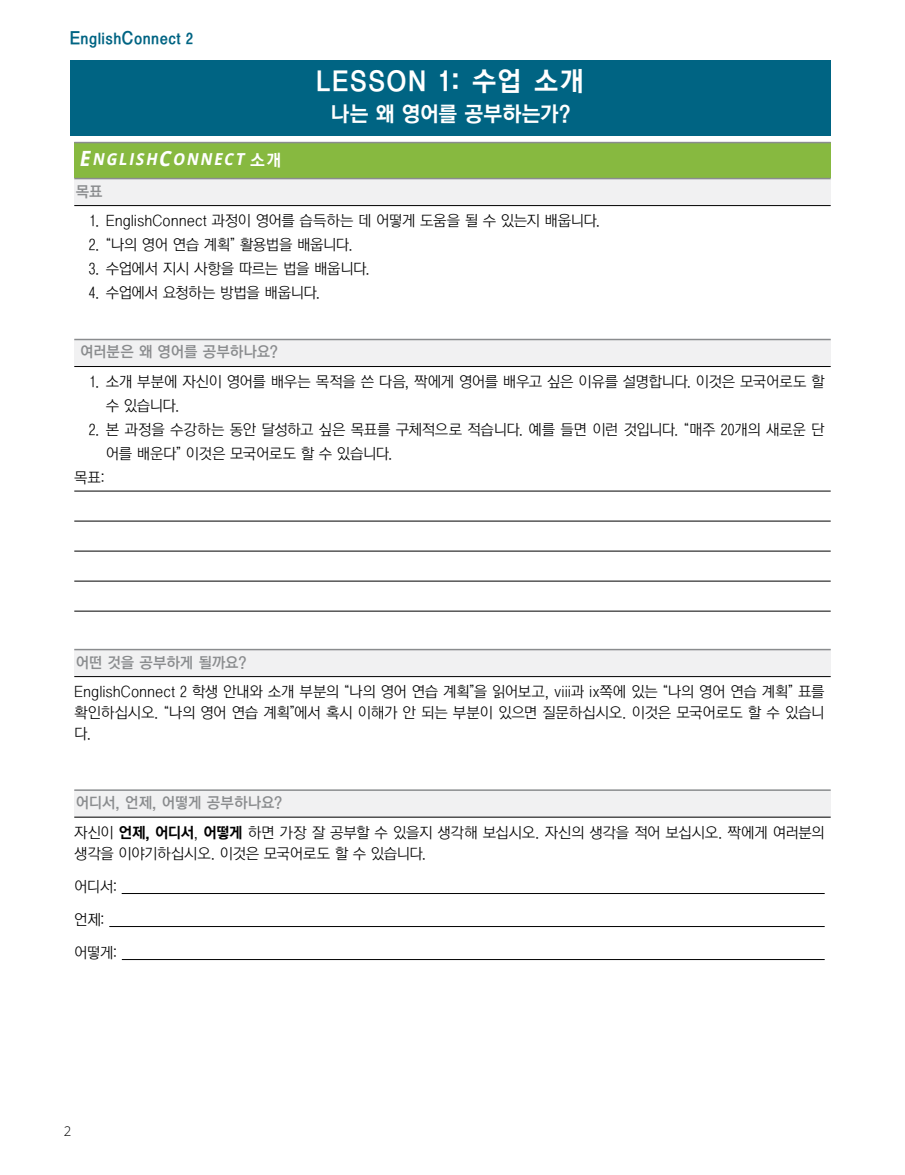
<style>
.page{position:relative;width:905px;height:1175px;background:#fff}
.page>*{position:absolute;margin:0;border:0;box-sizing:border-box;transform-origin:0 0}
.para_h1{font:27px "YDGO55";letter-spacing:.065em;color:#fff}
.para_h1Sub{font:21px "YDGO55";letter-spacing:-.005em;color:#fff}
.para_h2th{font:italic 700 16.5px "Zoram Condlds Lat";color:#fff}
.para_td{font:15px/21px "YDGO52";letter-spacing:-.025em;color:#000;text-align:justify}
.para_numbered{font:15px/24px "YDGO52";letter-spacing:-.025em;color:#000}
.para_thsub1{font:15px "YDGO54";letter-spacing:-.005em;color:#8a8c8e}
.para_numbered-2{font:15px "YDGO52";letter-spacing:-.005em;color:#000}
.para_runhead{font:15px "YDGO55";letter-spacing:.035em;color:#006483}
.para_tdInput{font:15px "YDGO52";letter-spacing:-.025em;color:#000}
.t1{font:300 13.5px "Zoramlds Lat";color:#000}
.s1{font-size:17.25px}
.s2{font-size:21px}
.s3{font-family:"YDGO55";font-weight:400;font-style:normal}
.s4{font-family:"YDGO55"}
</style>
<div class="page">
<div style="left:74px;top:142px;width:756px;height:36px;background:#87b940"></div>
<div style="left:74px;top:178px;width:756px;height:28px;background:#f1f1f2"></div>
<hr style="left:74px;top:142px;width:756px;height:1px;background:#8a8c8e">
<hr style="left:74px;top:178px;width:756px;height:1px;background:#8a8c8e">
<hr style="left:74px;top:205px;width:756px;height:1px;background:#000">
<div style="left:74px;top:339px;width:756px;height:27px;background:#f1f1f2"></div>
<hr style="left:74px;top:339px;width:756px;height:1px;background:#8a8c8e">
<hr style="left:74px;top:491px;width:756px;height:1px;background:#000">
<hr style="left:74px;top:521px;width:756px;height:1px;background:#000">
<hr style="left:74px;top:551px;width:756px;height:1px;background:#000">
<hr style="left:74px;top:581px;width:756px;height:1px;background:#000">
<hr style="left:74px;top:611px;width:756px;height:1px;background:#000">
<hr style="left:74px;top:366px;width:756px;height:1px;background:#000">
<div style="left:74px;top:649px;width:756px;height:27px;background:#f1f1f2"></div>
<hr style="left:74px;top:649px;width:756px;height:1px;background:#8a8c8e">
<hr style="left:74px;top:676px;width:756px;height:1px;background:#000">
<div style="left:74px;top:790px;width:756px;height:27px;background:#f1f1f2"></div>
<hr style="left:74px;top:789px;width:756px;height:2px;background:#8a8c8e">
<hr style="left:74px;top:817px;width:756px;height:1px;background:#000">
<hr style="left:122px;top:893px;width:702px;height:1px;background:#000">
<hr style="left:109px;top:926px;width:715px;height:1px;background:#000">
<hr style="left:122px;top:959px;width:702px;height:1px;background:#000">
<div style="left:70px;top:60px;width:760px;height:75px;background:#006483"></div>
<p class="para_runhead" style="left:70px;top:31px;width:125px"><span class="s1">E</span>nglish<span class="s1">C</span>onnect 2</p>
<p class="para_h1" style="left:316px;top:67px;width:269px">LESSON 1: 수업 소개</p>
<p class="para_h1Sub" style="left:330px;top:103px;width:241px">나는 왜 영어를 공부하는가?</p>
<p class="para_h2th" style="left:79px;top:147px;width:204px"><span class="s2">E</span>NGLISH<span class="s2">C</span>ONNECT <span class="s3">소 개</span></p>
<p class="para_thsub1" style="left:76px;top:184px;width:28px">목표</p>
<p class="para_numbered-2" style="left:89px;top:213px;width:512px">1. EnglishConnect 과정이 영어를 습득하는 데 어떻게 도움을 될 수 있는지 배웁니다.</p>
<p class="para_numbered" style="left:89px;top:233px;width:265px">2. “나의 영어 연습 계획” 활용법을 배웁니다.</p>
<p class="para_numbered" style="left:89px;top:257px;width:283px">3. 수업에서 지시 사항을 따르는 법을 배웁니다.</p>
<p class="para_numbered" style="left:89px;top:281px;width:233px">4. 수업에서 요청하는 방법을 배웁니다.</p>
<p class="para_thsub1" style="left:80px;top:344px;width:199px">여러분은 왜 영어를 공부하나요?</p>
<p class="para_numbered" style="left:106px;top:370px;width:720px;text-indent:-16px">1. 소개 부분에 자신이 영어를 배우는 목적을 쓴 다음, 짝에게 영어를 배우고 싶은 이유를 설명합니다. 이것은 모국어로도 할 수 있습니다.</p>
<p class="para_numbered" style="left:106px;top:418px;width:720px;text-indent:-17px">2. 본 과정을 수강하는 동안 달성하고 싶은 목표를 구체적으로 적습니다. 예를 들면 이런 것입니다. “매주 20개의 새로운 단 어를 배운다” 이것은 모국어로도 할 수 있습니다.</p>
<p class="para_td" style="left:74px;top:467px;width:32px">목표:</p>
<p class="para_thsub1" style="left:76px;top:654px;width:172px">어떤 것을 공부하게 될까요?</p>
<p class="para_td" style="left:74px;top:681px;width:751px">EnglishConnect 2 학생 안내와 소개 부분의 “나의 영어 연습 계획”을 읽어보고, viii과 ix쪽에 있는 “나의 영어 연습 계획” 표를 확인하십시오. “나의 영어 연습 계획”에서 혹시 이해가 안 되는 부분이 있으면 질문하십시오. 이것은 모국어로도 할 수 있습니 다.</p>
<p class="para_thsub1" style="left:76px;top:795px;width:208px">어디서, 언제, 어떻게 공부하나요?</p>
<p class="para_td" style="left:74px;top:822px;width:751px">자신이 <span class="s4">언제, 어디서</span>, <span class="s4">어떻게</span> 하면 가장 잘 공부할 수 있을지 생각해 보십시오. 자신의 생각을 적어 보십시오. 짝에게 여러분의 생각을 이야기하십시오. 이것은 모국어로도 할 수 있습니다.</p>
<p class="para_tdInput" style="left:74px;top:878px;width:44px">어디서:</p>
<p class="para_tdInput" style="left:74px;top:911px;width:32px">언제:</p>
<p class="para_tdInput" style="left:74px;top:944px;width:45px">어떻게:</p>
<p class="t1" style="left:64px;top:1121px;width:9px">2</p>
</div>
